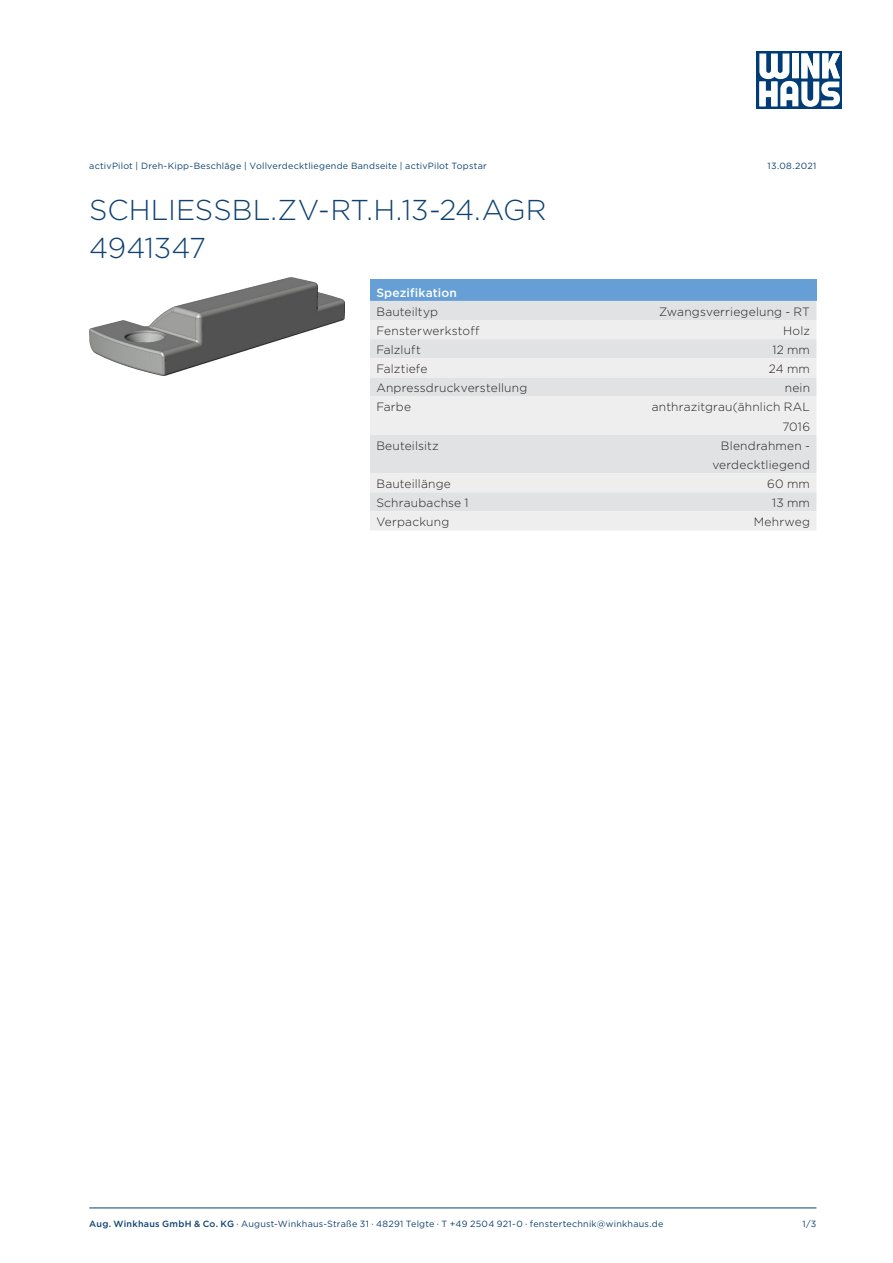
<style>
.page{position:relative;width:893px;height:1263px;background:#fff}
.page>*{position:absolute;margin:0;border:0;box-sizing:border-box;transform-origin:0 0}
.Headline{font:300 28.65px/38.2px "Gotham";letter-spacing:-.01em;color:#0f4272}
.Datenzelle_links{font:300 12px "Gotham";letter-spacing:.015em;color:#231f20}
.Datenzelle_rechts{font:300 12px/19.2px "Gotham";letter-spacing:.015em;color:#231f20;text-align:right}
.Headerzelle{font:500 12px "Gotham";letter-spacing:.015em;color:#fff}
.Fußzeile{font:9px "Gotham";letter-spacing:.025em;color:#0f4272}
.Kopfzeile{font:9px "Gotham";letter-spacing:.025em;color:#0f4272}
.s1{font-weight:500}
</style>
<div class="page">
<div style="left:757px;top:51px;width:85px;height:58px;background:#013c77"></div>
<svg style="left:759px;top:53px;width:81px;height:54px"></svg>
<hr style="left:89px;top:1208px;width:727px;height:1px;background:#0f4272">
<img style="left:89px;top:277px;width:255px;height:99px">
<div style="left:370px;top:280px;width:446px;height:21px;background:#669fd5"></div>
<div style="left:370px;top:301px;width:446px;height:19px;background:#e1e2e4"></div>
<svg style="left:370px;top:320px;width:446px;height:210px;background:#e8e8ea"></svg>
<p class="Kopfzeile" style="left:89px;top:160px;width:399px">activPilot | Dreh-Kipp-Beschläge | Vollverdecktliegende Bandseite | activPilot Topstar</p>
<p class="Kopfzeile" style="left:768px;top:160px;width:50px">13.08.2021</p>
<p class="Headline" style="left:89px;top:190px;width:459px">SCHLIESSBL.ZV-RT.H.13-24.AGR<br>4941347</p>
<p class="Headerzelle" style="left:376px;top:284px;width:82px">Spezifikation</p>
<p class="Datenzelle_links" style="left:376px;top:304px;width:63px">Bauteiltyp</p>
<p class="Datenzelle_rechts" style="left:659px;top:302px;width:153px">Zwangsverriegelung - RT</p>
<p class="Datenzelle_links" style="left:376px;top:323px;width:105px">Fensterwerkstoff</p>
<p class="Datenzelle_rechts" style="left:783px;top:321px;width:28px">Holz</p>
<p class="Datenzelle_links" style="left:376px;top:342px;width:46px">Falzluft</p>
<p class="Datenzelle_rechts" style="left:772px;top:340px;width:39px">12 mm</p>
<p class="Datenzelle_links" style="left:376px;top:361px;width:53px">Falztiefe</p>
<p class="Datenzelle_rechts" style="left:769px;top:359px;width:43px">24 mm</p>
<p class="Datenzelle_links" style="left:376px;top:380px;width:152px">Anpressdruckverstellung</p>
<p class="Datenzelle_rechts" style="left:785px;top:378px;width:27px">nein</p>
<p class="Datenzelle_links" style="left:376px;top:400px;width:36px">Farbe</p>
<p class="Datenzelle_rechts" style="left:652px;top:397px;width:160px">anthrazitgrau(ähnlich RAL<br>7016</p>
<p class="Datenzelle_links" style="left:376px;top:438px;width:64px">Beuteilsitz</p>
<p class="Datenzelle_rechts" style="left:712px;top:435px;width:99px">Blendrahmen - verdecktliegend</p>
<p class="Datenzelle_links" style="left:376px;top:476px;width:76px">Bauteillänge</p>
<p class="Datenzelle_rechts" style="left:767px;top:474px;width:44px">60 mm</p>
<p class="Datenzelle_links" style="left:376px;top:495px;width:94px">Schraubachse 1</p>
<p class="Datenzelle_rechts" style="left:772px;top:493px;width:39px">13 mm</p>
<p class="Datenzelle_links" style="left:376px;top:514px;width:74px">Verpackung</p>
<p class="Datenzelle_rechts" style="left:754px;top:512px;width:58px">Mehrweg</p>
<p class="Fußzeile" style="left:89px;top:1218px;width:576px"><span class="s1">Aug. Winkhaus GmbH &amp; Co. KG</span> ∙ August-Winkhaus-Straße 31 ∙ 48291 Telgte ∙ T +49 2504 921-0 ∙ fenstertechnik@winkhaus.de</p>
<p class="Fußzeile" style="left:803px;top:1218px;width:15px">1/3</p>
</div>
